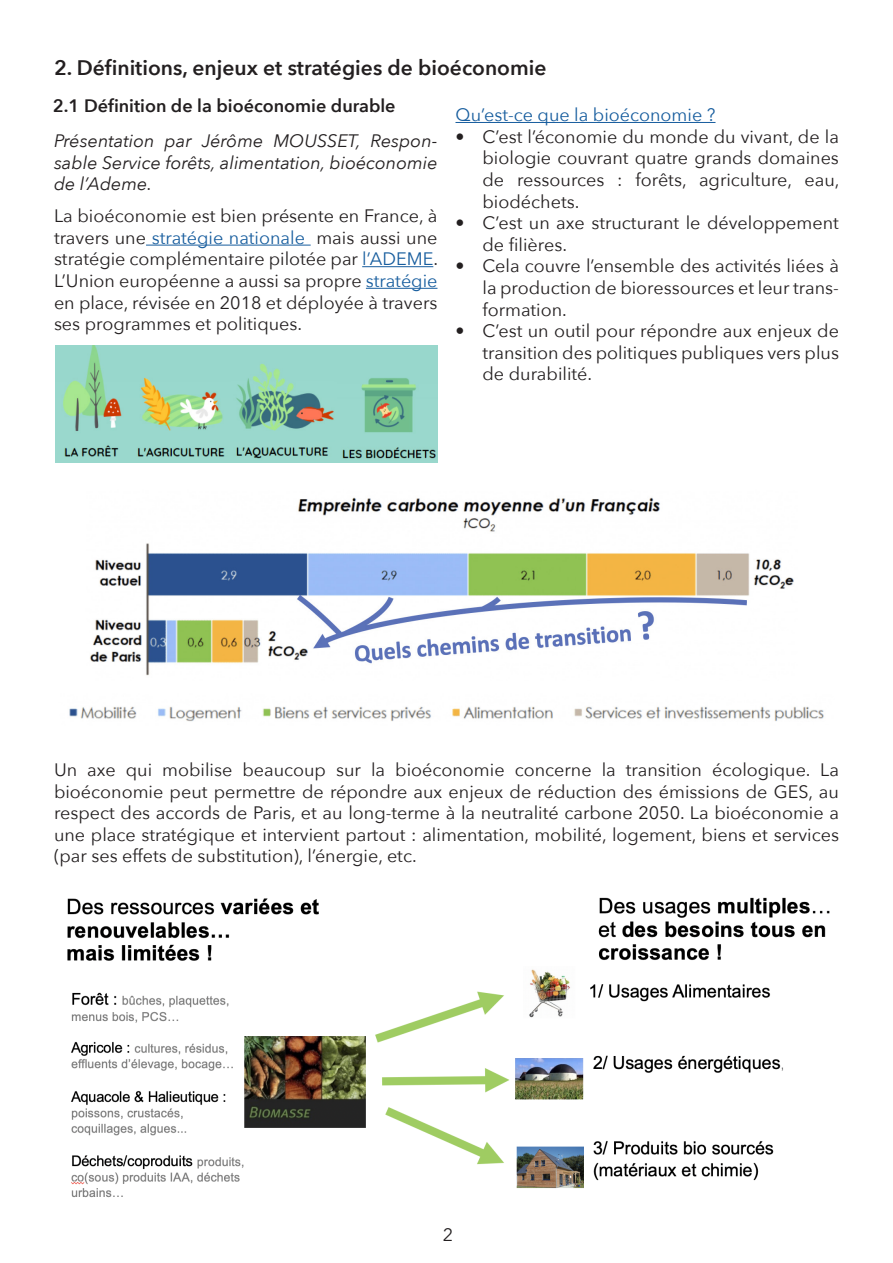
<style>
.page{position:relative;width:893px;height:1263px;background:#fff}
.page>*{position:absolute;margin:0;border:0;box-sizing:border-box;transform-origin:0 0}
.t1{font:600 21px "Avenir Next";color:#231f20}
.t2{font:18px/21.6px "Avenir Next";color:#231f20;text-align:justify}
.t3{font:italic 18px/21.6px "Avenir Next";color:#231f20;text-align:justify}
.t4{font:600 18px "Avenir Next";color:#231f20}
.t5{font:18px "Avenir Next";color:#175d9e}
.s1{color:#175d9e}
</style>
<div class="page">
<img style="left:67px;top:897px;width:763px;height:301px">
<img style="left:56px;top:346px;width:381px;height:116px">
<hr style="left:146px;top:245px;width:165px;height:1px;background:#175d9e">
<hr style="left:362px;top:266px;width:71px;height:1px;background:#175d9e">
<hr style="left:366px;top:288px;width:71px;height:1px;background:#175d9e">
<hr style="left:455px;top:122px;width:260px;height:1px;background:#175d9e">
<img style="left:69px;top:497px;width:755px;height:225px">
<p class="t1" style="left:54px;top:50px;width:494px">2. Définitions, enjeux et stratégies de bioéconomie</p>
<p class="t4" style="left:53px;top:90px;width:344px">2.1 Définition de la bioéconomie durable</p>
<p class="t5" style="left:455px;top:100px;width:262px">Qu’est-ce que la bioéconomie ?</p>
<p class="t2" style="left:482px;top:125px;width:359px;text-indent:-27px">• C’est l’économie du monde du vivant, de la biologie couvrant quatre grands domaines de ressources : forêts, agriculture, eau, biodéchets.</p>
<p class="t2" style="left:482px;top:211px;width:358px;text-indent:-27px">• C’est un axe structurant le développement de filières.</p>
<p class="t2" style="left:482px;top:254px;width:358px;text-indent:-27px">• Cela couvre l’ensemble des activités liées à la production de bioressources et leur trans&shy;formation.</p>
<p class="t2" style="left:482px;top:319px;width:358px;text-indent:-27px">• C’est un outil pour répondre aux enjeux de transition des politiques publiques vers plus de durabilité.</p>
<p class="t3" style="left:54px;top:129px;width:385px">Présentation par Jérôme MOUSSET, Respon&shy;sable Service forêts, alimentation, bioéconomie de l’Ademe.</p>
<p class="t2" style="left:54px;top:204px;width:385px">La bioéconomie est bien présente en France, à travers une <span class="s1">stratégie nationale</span> mais aussi une stratégie complémentaire pilotée par <span class="s1">l’ADEME</span>.<br>L’Union européenne a aussi sa propre <span class="s1">stratégie </span>en place, révisée en 2018 et déployée à travers ses programmes et politiques.</p>
<p class="t2" style="left:54px;top:758px;width:786px">Un axe qui mobilise beaucoup sur la bioéconomie concerne la transition écologique. La bioéconomie peut permettre de répondre aux enjeux de réduction des émissions de GES, au respect des accords de Paris, et au long-terme à la neutralité carbone 2050. La bioéconomie a une place stratégique et intervient partout : alimentation, mobilité, logement, biens et services (par ses effets de substitution), l’énergie, etc.</p>
<p class="t2" style="left:443px;top:1223px;width:12px">2</p>
</div>
